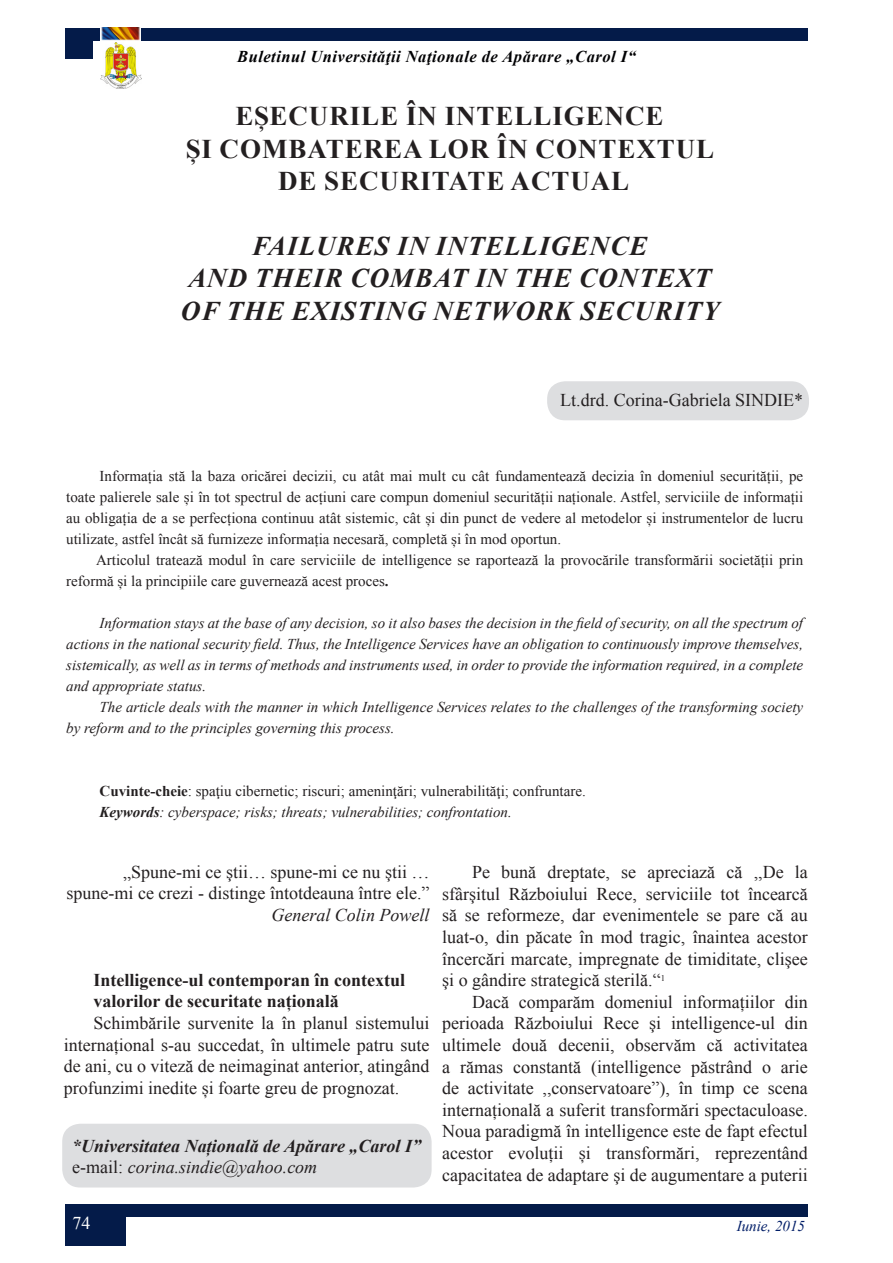
<style>
.page{position:relative;width:893px;height:1263px;background:#fff}
.page>*{position:absolute;margin:0;border:0;box-sizing:border-box;transform-origin:0 0}
.t1{font:italic 700 27px "Times New Roman";letter-spacing:.035em;color:#231f20}
.t2{font:700 27px "Times New Roman";letter-spacing:.035em;color:#231f20}
.t3{font:18px/21.6px "Times New Roman";color:#231f20;text-align:justify}
.t4{font:700 18px "Times New Roman";color:#231f20}
.t5{font:italic 18px "Times New Roman";color:#231f20}
.t6{font:italic 700 18px "Times New Roman";color:#231f20}
.t7{font:18px "Times New Roman";color:#fff}
.t8{font:italic 700 16.5px "Times New Roman";letter-spacing:.03em;color:#000103}
.t9{font:15px/21px "Times New Roman";color:#231f20;text-align:justify}
.t10{font:italic 15px/21px "Times New Roman";color:#231f20;text-align:justify}
.t11{font:italic 15px "Times New Roman";color:#001d67}
.s1{font-weight:700}
.s2{font-style:normal}
</style>
<div class="page">
<img style="left:101px;top:43px;width:40px;height:45px">
<div style="left:65px;top:1204px;width:743px;height:12px;background:#041b49"></div>
<div style="left:65px;top:1216px;width:61px;height:30px;background:#041b49"></div>
<div style="left:65px;top:28px;width:743px;height:12px;background:#041b49"></div>
<img style="left:101px;top:27px;width:40px;height:14px">
<div style="left:65px;top:37px;width:28px;height:22px;background:#041b49"></div>
<div style="left:547px;top:381px;width:262px;height:39px;background:#dddee0;border-radius:18px"></div>
<div style="left:62px;top:1124px;width:370px;height:63px;background:#dddee0;border-radius:18px"></div>
<p class="t8" style="left:237px;top:45px;width:400px">Buletinul Universităţii Naţionale de Apărare „Carol I“</p>
<p class="t2" style="left:236px;top:97px;width:423px">Eșecurile în intelligence</p>
<p class="t2" style="left:186px;top:129px;width:530px">și combaterea lor în contextul</p>
<p class="t2" style="left:278px;top:162px;width:353px">de securitate actual</p>
<p class="t1" style="left:252px;top:227px;width:252px">Failures IN INTELL</p>
<p class="t1" style="left:539px;top:227px;width:111px">IGENCE</p>
<p class="t1" style="left:188px;top:260px;width:524px">AND THEir COMBAT IN THE CONTEXT</p>
<p class="t1" style="left:181px;top:292px;width:540px">OF THE EXISTING NETWORK SE CURITY</p>
<p class="t3" style="left:560px;top:389px;width:244px">Lt.drd. Corina-Gabriela SINDIE*</p>
<p class="t9" style="left:66px;top:465px;width:738px;text-indent:33px">Informația stă la baza oricărei decizii, cu atât mai mult cu cât fundamentează decizia în domeniul securității, pe toate palierele sale și în tot spectrul de acțiuni care compun domeniul securității naționale. Astfel, serviciile de informații au obligația de a se perfecționa continuu atât sistemic, cât și din punct de vedere al metodelor și instrumentelor de lucru utilizate, astfel încât să furnizeze informația necesară, completă și în mod oportun.</p>
<p class="t9" style="left:66px;top:549px;width:738px;text-indent:30px">Articolul tratează modul în care serviciile de intelligence se raportează la provocările transformării societății prin reformă și la principiile care guvernează acest proces<span class="s1">.</span></p>
<p class="t10" style="left:66px;top:612px;width:738px;text-indent:33px">Information stays at the base of any decision, so it also bases the decision in the field of security, on all the spectrum of actions in the national security field. Thus, the Intelligence Services have an obligation to continuously improve themselves, sistemically, as well as in terms of methods and instruments used, in order to provide the information required, in a complete and appropriate status.</p>
<p class="t10" style="left:66px;top:696px;width:738px;text-indent:33px">The article deals with the manner in which Intelligence Services relates to the challenges of the transforming society by reform and to the principles governing this process.</p>
<p class="t9" style="left:100px;top:780px;width:488px"><span class="s1">Cuvinte-cheie</span>: spaţiu cibernetic; riscuri; ameninţări; vulnerabilităţi; confruntare.</p>
<p class="t10" style="left:100px;top:801px;width:414px"><span class="s1">Keywords</span>: cyberspace; risks; threats; vulnerabilities; confrontation.</p>
<p class="t3" style="left:67px;top:860px;width:364px;text-align:right">„Spune-mi ce ştii… spune-mi ce nu ştii … spune-mi ce crezi - distinge întotdeauna între ele.”</p>
<p class="t5" style="left:271px;top:903px;width:160px">General Colin Powell</p>
<p class="t4" style="left:94px;top:967px;width:313px">Intelligence-ul contemporan în contextul</p>
<p class="t4" style="left:94px;top:988px;width:247px">valorilor de securitate națională</p>
<p class="t3" style="left:64px;top:1012px;width:367px;text-indent:30px">Schimbările survenite la în planul sistemului internațional s-au succedat, în ultimele patru sute de ani, cu o viteză de neimaginat anterior, atingând profunzimi inedite și foarte greu de prognozat.</p>
<p class="t6" style="left:72px;top:1133px;width:350px">*Universitatea Națională de Apărare „Carol I”</p>
<p class="t5" style="left:72px;top:1155px;width:247px"><span class="s2">e-mail:</span> corina.sindie@yahoo.com</p>
<p class="t3" style="left:442px;top:861px;width:367px;text-indent:30px">Pe bună dreptate, se apreciază că ,,De la sfârşitul Războiului Rece, serviciile tot încearcă să se reformeze, dar evenimentele se pare că au luat-o, din păcate în mod tragic, înaintea acestor încercări marcate, impregnate de timiditate, clişee şi o gândire strategică sterilă.“<sup>1</sup></p>
<p class="t3" style="left:442px;top:990px;width:367px;text-indent:30px">Dacă comparăm domeniul informațiilor din perioada Războiului Rece şi intelligence-ul din ultimele două decenii, observăm că activitatea a rămas constantă (intelligence păstrând o arie de activitate ,,conservatoare”), în timp ce scena internațională a suferit transformări spectaculoase.<br>Noua paradigmă în intelligence este de fapt efectul acestor evoluții și transformări, reprezentând capacitatea de adaptare şi de augumentare a puterii</p>
<p class="t7" style="left:73px;top:1210px;width:19px">74</p>
<p class="t11" style="left:737px;top:1216px;width:70px">Iunie, 2015</p>
</div>
